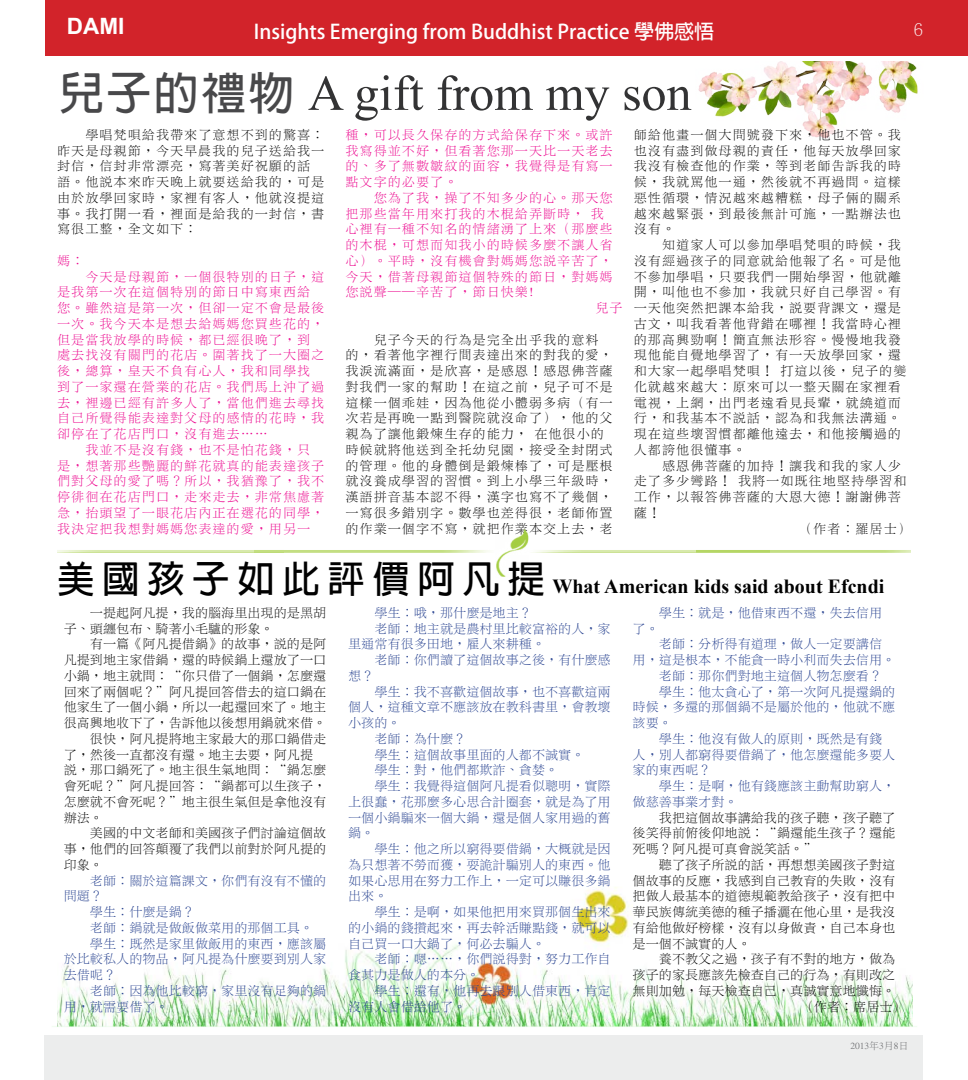
<style>
.page{position:relative;width:968px;height:1080px;background:#fff}
.page>*{position:absolute;margin:0;border:0;box-sizing:border-box;transform-origin:0 0}
.t1{font:50px "Times New Roman";color:#333334}
.t2{font:700 22.5px "Arial";color:#fff}
.t3{font:700 20px "Times New Roman";color:#000}
.t4{font:700 20px "Adobe Fan Heiti Std";color:#fff}
.t5{font:300 17.5px "Adobe Ming Std";color:#fff}
.t6{font:300 13.12px/15.8px "Li Sung";letter-spacing:.075em;color:#000;text-align:justify}
.t7{font:300 13.12px "Li Sung";color:#25408f}
.t8{font:300 13.12px/15.8px "Li Sung";letter-spacing:.075em;color:#ec008c}
.t9{font:300 13.12px/15.8px "Li Sung";color:#000}
.t10{font:300 10px "Li Sung";letter-spacing:-.005em;color:#6d6e71}
.s1{font-family:"Adobe Fan Heiti Std";font-weight:700;font-size:45px;color:#48484a}
.s2{font-family:"Adobe Fan Heiti Std";font-size:37.5px}
</style>
<div class="page">
<div style="left:45px;top:0;width:923px;height:56px;background:#d2232a"></div>
<div style="left:44px;top:1035px;width:878px;height:45px;background:#eceded"></div>
<img style="left:698px;top:61px;width:220px;height:77px">
<img style="left:57px;top:887px;width:855px;height:139px">
<hr style="left:52px;top:1026px;width:865px;height:1px;background:#ebfcea">
<img style="left:283px;top:529px;width:413px;height:48px">
<img style="left:696px;top:550px;width:215px;height:3px">
<h2 class="t2" style="left:67px;top:12px;width:59px">DAMI</h2>
<h3 class="t5" style="left:914px;top:20px;width:10px">6</h3>
<h3 class="t4" style="left:254px;top:19px;width:462px">Insights Emerging from Buddhist Practice 學佛感悟</h3>
<h1 class="t1" style="left:59px;top:60px;width:633px"><span class="s1">兒子的禮物</span> A gift from my son</h1>
<p class="t6" style="left:57px;top:127px;width:269px;text-align:left;text-indent:28px">學唱梵唄給我帶來了意想不到的驚喜：昨天是母親節，今天早晨我的兒子送給我一封信，信封非常漂亮，寫著美好祝願的話語。他說本來昨天晚上就要送給我的，可是由於放學回家時，家裡有客人，他就沒提這事。我打開一看，裡面是給我的一封信，書寫很工整，全文如下：</p>
<p class="t8" style="left:57px;top:253px;width:29px">媽：</p>
<p class="t8" style="left:57px;top:268px;width:269px;text-indent:28px">今天是母親節，一個很特別的日子，這是我第一次在這個特別的節日中寫東西給您。雖然這是第一次，但卻一定不會是最後一次。我今天本是想去給媽媽您買些花的，但是當我放學的時候，都已經很晚了，到處去找沒有關門的花店。圍著找了一大圈之後，總算，皇天不負有心人，我和同學找到了一家還在營業的花店。我們馬上沖了過去，裡邊已經有許多人了，當他們進去尋找自己所覺得能表達對父母的感情的花時，我卻停在了花店門口，沒有進去……</p>
<p class="t8" style="left:57px;top:442px;width:269px;text-indent:28px">我並不是沒有錢，也不是怕花錢，只是，想著那些艷麗的鮮花就真的能表達孩子們對父母的愛了嗎？所以，我猶豫了，我不停徘徊在花店門口，走來走去，非常焦慮著急，抬頭望了一眼花店內正在選花的同學，我決定把我想對媽媽您表達的愛，用另一</p>
<p class="t8" style="left:345px;top:127px;width:269px;text-align:justify">種，可以長久保存的方式給保存下來。或許我寫得並不好，但看著您那一天比一天老去的、多了無數皺紋的面容，我覺得是有寫一點文字的必要了。</p>
<p class="t8" style="left:374px;top:190px;width:240px">您為了我，操了不知多少的心。那天您</p>
<p class="t8" style="left:345px;top:205px;width:260px">把那些當年用來打我的木棍給弄斷時， 我</p>
<p class="t8" style="left:345px;top:221px;width:269px">心裡有一種不知名的情緒湧了上來（那麼些</p>
<p class="t8" style="left:345px;top:237px;width:269px">的木棍，可想而知我小的時候多麼不讓人省</p>
<p class="t8" style="left:345px;top:253px;width:269px">心）。平時，沒有機會對媽媽您說辛苦了，</p>
<p class="t8" style="left:345px;top:268px;width:269px">今天，借著母親節這個特殊的節日，對媽媽</p>
<p class="t8" style="left:345px;top:284px;width:189px">您說聲——辛苦了，節日快樂!</p>
<p class="t8" style="left:595px;top:300px;width:29px">兒子</p>
<p class="t6" style="left:345px;top:331px;width:269px;text-align:left;text-indent:28px">兒子今天的行為是完全出乎我的意料的，看著他字裡行間表達出來的對我的愛，我淚流滿面，是欣喜，是感恩！感恩佛菩薩對我們一家的幫助！在這之前，兒子可不是這樣一個乖娃，因為他從小體弱多病（有一次若是再晚一點到醫院就沒命了），他的父親為了讓他鍛煉生存的能力， 在他很小的時候就將他送到全托幼兒園，接受全封閉式的管理。他的身體倒是鍛煉棒了，可是壓根就沒養成學習的習慣。到上小學三年級時，漢語拼音基本認不得，漢字也寫不了幾個，一寫很多錯別字。數學也差得很，老師佈置的作業一個字不寫，就把作業本交上去，老</p>
<p class="t6" style="left:634px;top:127px;width:269px">師給他畫一個大問號發下來，他也不管。我也沒有盡到做母親的責任，他每天放學回家我沒有檢查他的作業，等到老師告訴我的時候，我就罵他一通，然後就不再過問。這樣惡性循環，情況越來越糟糕，母子倆的關系越來越緊張，到最後無計可施，一點辦法也沒有。</p>
<p class="t6" style="left:634px;top:237px;width:274px;text-align:left;text-indent:28px">知道家人可以參加學唱梵唄的時候，我沒有經過孩子的同意就給他報了名。可是他不參加學唱，只要我們一開始學習，他就離開，叫他也不參加，我就只好自己學習。有一天他突然把課本給我，說要背課文，還是古文，叫我看著他背錯在哪裡！我當時心裡的那高興勁啊！簡直無法形容。慢慢地我發現他能自覺地學習了，有一天放學回家，還和大家一起學唱梵唄！ 打這以後，兒子的變化就越來越大：原來可以一整天關在家裡看電視，上網，出門老遠看見長輩，就繞道而行，和我基本不說話，認為和我無法溝通。現在這些壞習慣都離他遠去，和他接觸過的人都誇他很懂事。</p>
<p class="t6" style="left:662px;top:457px;width:240px">感恩佛菩薩的加持！讓我和我的家人少</p>
<p class="t6" style="left:634px;top:473px;width:274px">走了多少彎路！ 我將一如既往地堅持學習和</p>
<p class="t6" style="left:634px;top:489px;width:269px">工作，以報答佛菩薩的大恩大德！謝謝佛菩</p>
<p class="t6" style="left:634px;top:505px;width:29px">薩！</p>
<p class="t6" style="left:799px;top:520px;width:113px">（作者：羅居士）</p>
<h3 class="t3" style="left:57px;top:572px;width:828px"><span class="s2">美國孩子如此評價阿凡提</span> What American kids said about Efcndi</h3>
<p class="t9" style="left:64px;top:604px;width:264px;text-indent:26px">一提起阿凡提，我的腦海里出現的是黑胡子、頭纏包布、騎著小毛驢的形象。</p>
<p class="t9" style="left:90px;top:636px;width:238px">有一篇《阿凡提借鍋》的故事，說的是阿</p>
<p class="t9" style="left:64px;top:652px;width:264px">凡提到地主家借鍋，還的時候鍋上還放了一口</p>
<p class="t9" style="left:64px;top:667px;width:264px">小鍋，地主就問：“你只借了一個鍋，怎麼還</p>
<p class="t9" style="left:64px;top:683px;width:264px">回來了兩個呢？”阿凡提回答借去的這口鍋在</p>
<p class="t9" style="left:64px;top:699px;width:264px">他家生了一個小鍋，所以一起還回來了。地主</p>
<p class="t9" style="left:64px;top:715px;width:264px">很高興地收下了，告訴他以後想用鍋就來借。</p>
<p class="t9" style="left:90px;top:730px;width:238px">很快，阿凡提將地主家最大的那口鍋借走</p>
<p class="t9" style="left:64px;top:746px;width:251px">了，然後一直都沒有還。地主去要，阿凡提</p>
<p class="t9" style="left:64px;top:762px;width:264px">說，那口鍋死了。地主很生氣地問：“鍋怎麼</p>
<p class="t9" style="left:64px;top:778px;width:264px">會死呢？”阿凡提回答：“鍋都可以生孩子，</p>
<p class="t9" style="left:64px;top:793px;width:264px">怎麼就不會死呢？”地主很生氣但是拿他沒有</p>
<p class="t6" style="left:64px;top:809px;width:41px">辦法。</p>
<p class="t9" style="left:90px;top:825px;width:238px">美國的中文老師和美國孩子們討論這個故</p>
<p class="t9" style="left:64px;top:841px;width:264px">事，他們的回答顛覆了我們以前對於阿凡提的</p>
<p class="t6" style="left:64px;top:856px;width:41px">印象。</p>
<p class="t7" style="left:90px;top:873px;width:238px">老師：關於這篇課文，你們有沒有不懂的</p>
<p class="t7" style="left:64px;top:889px;width:41px">問題？</p>
<p class="t7" style="left:90px;top:905px;width:106px">學生：什麼是鍋？</p>
<p class="t7" style="left:90px;top:921px;width:225px">老師：鍋就是做飯做菜用的那個工具。</p>
<p class="t7" style="left:90px;top:936px;width:238px">學生：既然是家里做飯用的東西，應該屬</p>
<p class="t7" style="left:64px;top:952px;width:264px">於比較私人的物品，阿凡提為什麼要到別人家</p>
<p class="t7" style="left:64px;top:968px;width:54px">去借呢？</p>
<p class="t7" style="left:90px;top:984px;width:238px">老師：因為他比較窮，家里沒有足夠的鍋</p>
<p class="t7" style="left:64px;top:999px;width:106px">用，就需要借了。</p>
<p class="t7" style="left:374px;top:606px;width:159px">學生：哦，那什麼是地主？</p>
<p class="t7" style="left:374px;top:621px;width:238px">老師：地主就是農村里比較富裕的人，家</p>
<p class="t7" style="left:348px;top:637px;width:198px">里通常有很多田地，雇人來耕種。</p>
<p class="t7" style="left:374px;top:653px;width:238px">老師：你們讀了這個故事之後，有什麼感</p>
<p class="t7" style="left:348px;top:669px;width:28px">想？</p>
<p class="t7" style="left:374px;top:684px;width:238px">學生：我不喜歡這個故事，也不喜歡這兩</p>
<p class="t7" style="left:348px;top:700px;width:264px">個人，這種文章不應該放在教科書里，會教壞</p>
<p class="t7" style="left:348px;top:716px;width:54px">小孩的。</p>
<p class="t7" style="left:374px;top:732px;width:93px">老師：為什麼？</p>
<p class="t7" style="left:374px;top:747px;width:211px">學生：這個故事里面的人都不誠實。</p>
<p class="t7" style="left:374px;top:763px;width:185px">學生：對，他們都欺詐、貪婪。</p>
<p class="t7" style="left:374px;top:779px;width:238px">學生：我覺得這個阿凡提看似聰明，實際</p>
<p class="t7" style="left:348px;top:795px;width:264px">上很蠢，花那麼多心思合計圈套，就是為了用</p>
<p class="t7" style="left:348px;top:810px;width:264px">一個小鍋騙來一個大鍋，還是個人家用過的舊</p>
<p class="t7" style="left:348px;top:826px;width:28px">鍋。</p>
<p class="t7" style="left:374px;top:842px;width:238px">學生：他之所以窮得要借鍋，大概就是因</p>
<p class="t7" style="left:348px;top:858px;width:264px">為只想著不勞而獲，耍詭計騙別人的東西。他</p>
<p class="t7" style="left:348px;top:873px;width:264px">如果心思用在努力工作上，一定可以賺很多鍋</p>
<p class="t7" style="left:348px;top:889px;width:41px">出來。</p>
<p class="t7" style="left:374px;top:905px;width:238px">學生：是啊，如果他把用來買那個生出來</p>
<p class="t7" style="left:348px;top:921px;width:264px">的小鍋的錢攢起來，再去幹活賺點錢，就可以</p>
<p class="t7" style="left:348px;top:936px;width:198px">自己買一口大鍋了，何必去騙人。</p>
<p class="t7" style="left:374px;top:952px;width:238px">老師：嗯……，你們說得對，努力工作自</p>
<p class="t7" style="left:348px;top:968px;width:133px">食其力是做人的本分。</p>
<p class="t7" style="left:374px;top:984px;width:238px">學生：還有，他再去跟別人借東西，肯定</p>
<p class="t7" style="left:348px;top:999px;width:120px">沒有人會借給他了。</p>
<p class="t7" style="left:659px;top:606px;width:225px">學生：就是，他借東西不還，失去信用</p>
<p class="t7" style="left:632px;top:621px;width:28px">了。</p>
<p class="t7" style="left:659px;top:637px;width:225px">老師：分析得有道理，做人一定要講信</p>
<p class="t7" style="left:632px;top:653px;width:264px">用，這是根本，不能貪一時小利而失去信用。</p>
<p class="t7" style="left:659px;top:669px;width:225px">老師：那你們對地主這個人物怎麼看？</p>
<p class="t7" style="left:659px;top:684px;width:238px">學生：他太貪心了，第一次阿凡提還鍋的</p>
<p class="t7" style="left:632px;top:700px;width:264px">時候，多還的那個鍋不是屬於他的，他就不應</p>
<p class="t7" style="left:632px;top:716px;width:41px">該要。</p>
<p class="t7" style="left:659px;top:732px;width:225px">學生：他沒有做人的原則，既然是有錢</p>
<p class="t7" style="left:632px;top:747px;width:264px">人，別人都窮得要借鍋了，他怎麼還能多要人</p>
<p class="t7" style="left:632px;top:763px;width:80px">家的東西呢？</p>
<p class="t7" style="left:659px;top:779px;width:238px">學生：是啊，他有錢應該主動幫助窮人，</p>
<p class="t7" style="left:632px;top:795px;width:106px">做慈善事業才對。</p>
<p class="t6" style="left:632px;top:809px;width:264px;text-indent:26px">我把這個故事講給我的孩子聽，孩子聽了後笑得前俯後仰地說：“鍋還能生孩子？還能死嗎？阿凡提可真會說笑話。”</p>
<p class="t6" style="left:632px;top:856px;width:264px;text-indent:26px">聽了孩子所說的話，再想想美國孩子對這個故事的反應，我感到自己教育的失敗，沒有把做人最基本的道德規範教給孩子，沒有把中華民族傳統美德的種子播灑在他心里，是我沒有給他做好榜樣，沒有以身做責，自己本身也是一個不誠實的人。</p>
<p class="t9" style="left:659px;top:951px;width:238px">養不教父之過，孩子有不對的地方，做為</p>
<p class="t9" style="left:632px;top:967px;width:264px">孩子的家長應該先檢查自己的行為，有則改之</p>
<p class="t9" style="left:632px;top:982px;width:264px">無則加勉，每天檢查自己，真誠實意地懺悔。</p>
<p class="t6" style="left:800px;top:998px;width:106px">（作者：席居士）</p>
<p class="t10" style="left:850px;top:1040px;width:59px">2013年3月8日</p>
</div>
